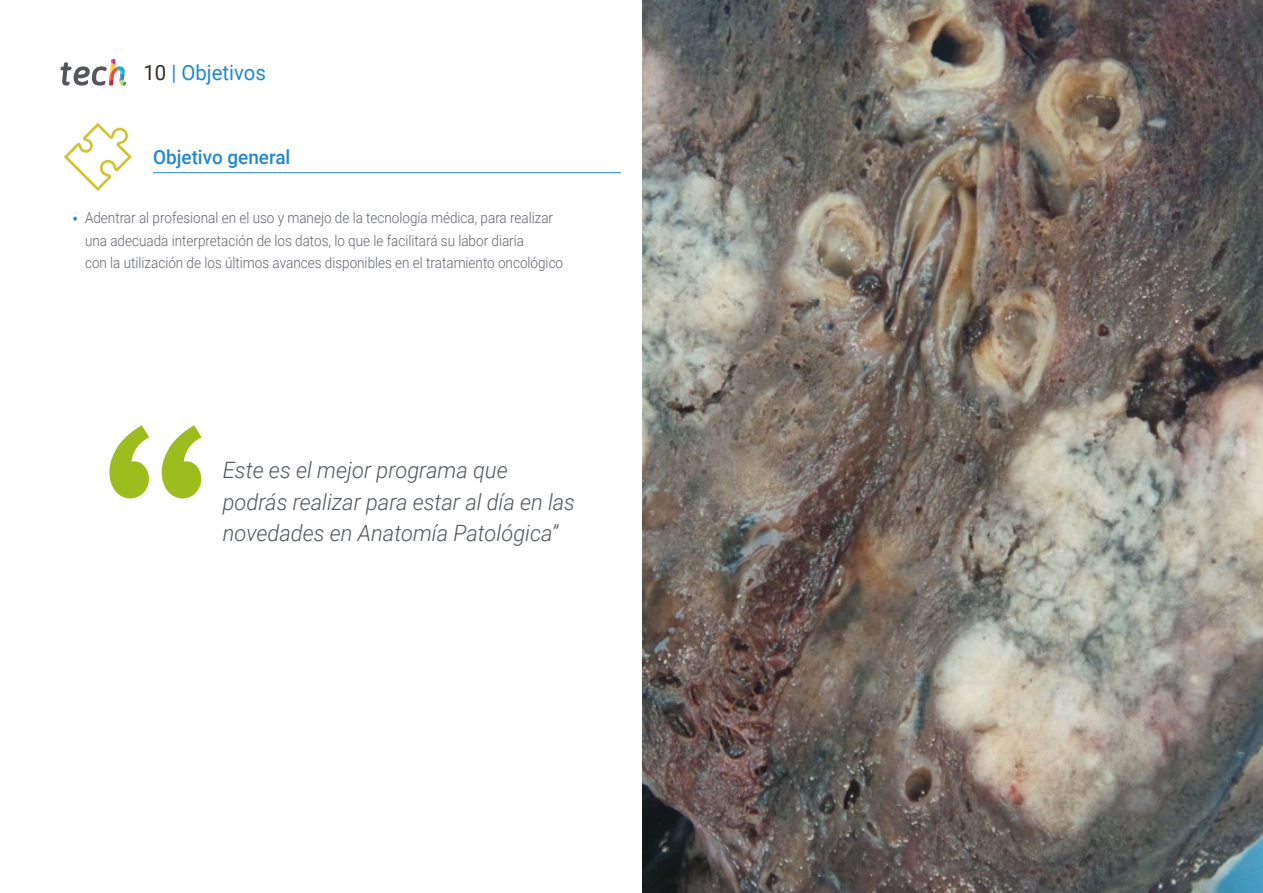
<style>
.page{position:relative;width:1263px;height:893px;background:#fff}
.page>*{position:absolute;margin:0;border:0;box-sizing:border-box;transform-origin:0 0}
.t1{font:italic 300 22.5px/31.5px "Roboto";color:#52555b}
.t2{font:21px "Roboto";color:#2488c9}
.t3{font:500 19.5px "Roboto";color:#2488c9}
.t4{font:300 15px/22.5px "Roboto";color:#61646a;scale:.9 1}
.s1{color:#312e20}
</style>
<div class="page">
<svg style="left:109px;top:425px;width:93px;height:73px"></svg>
<hr style="left:153px;top:172px;width:468px;height:1px;background:#2488c9">
<svg style="left:64px;top:123px;width:68px;height:68px"></svg>
<svg style="left:61px;top:59px;width:65px;height:27px"></svg>
<img style="left:642px;top:0;width:621px;height:893px">
<h2 class="t2" style="left:144px;top:57px;width:124px"><span class="s1">10</span> | Objetivos</h2>
<h3 class="t3" style="left:153px;top:144px;width:139px">Objetivo general</h3>
<p class="t4" style="left:85px;top:206px;width:533px">Adentrar al profesional en el uso y manejo de la tecnología médica, para realizar una adecuada interpretación de los datos, lo que le facilitará su labor diaria<br>con la utilización de los últimos avances disponibles en el tratamiento oncológico</p>
<h1 class="t1" style="left:223px;top:454px;width:354px">Este es el mejor programa que podrás realizar para estar al día en las novedades en Anatomía Patológica”</h1>
</div>
